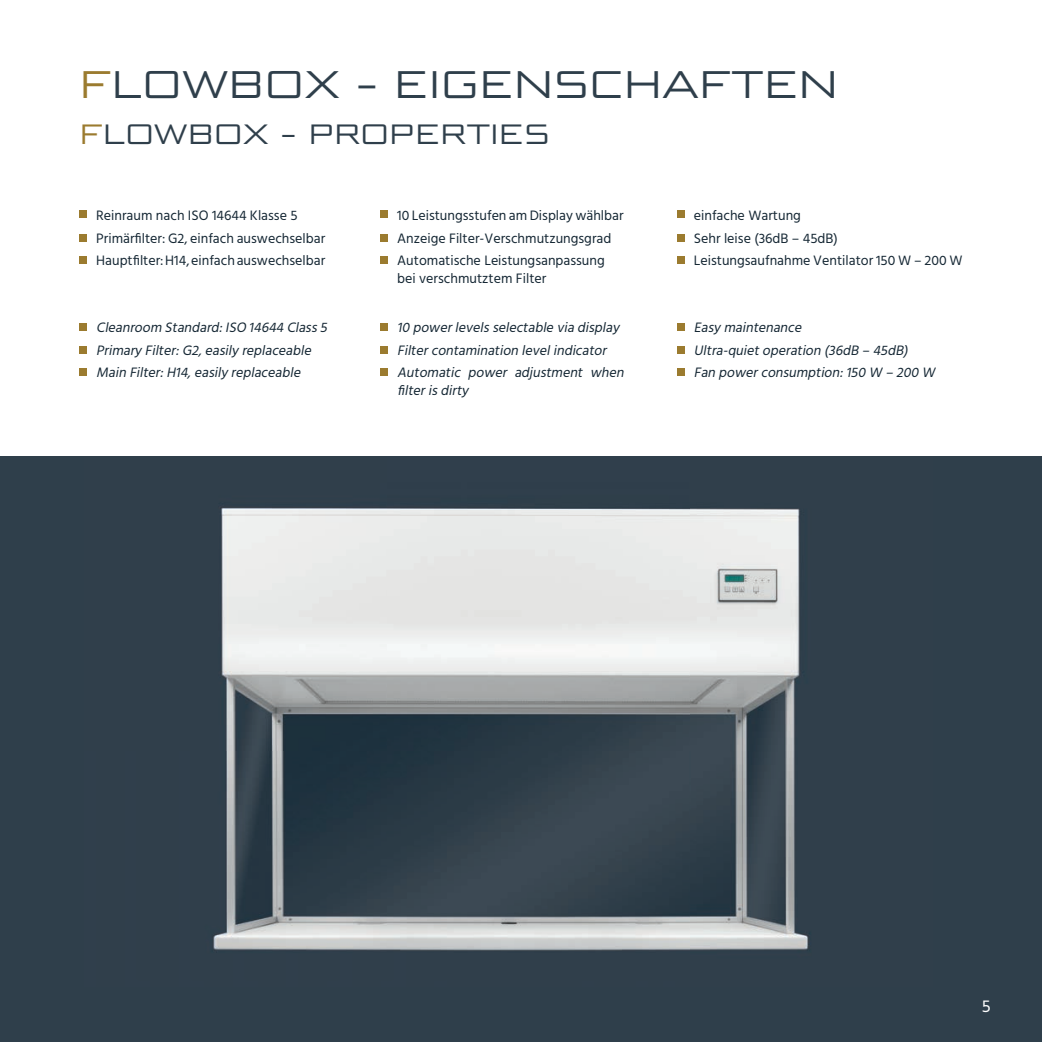
<style>
.page{position:relative;width:1042px;height:1042px;background:#fff}
.page>*{position:absolute;margin:0;border:0;box-sizing:border-box;transform-origin:0 0}
.t1{font:38.5px "Bunken Tech Sans Std Wide";letter-spacing:.02em;color:#2f3f4b}
.t2{font:28px "Bunken Tech Sans Std Wide";letter-spacing:.02em;color:#2f3f4b}
.t3{font:17.5px "Hind";color:#fff}
.t4{font:14px/22.4px "Hind";color:#152734}
.t5{font:italic 14px/22.4px "Hind";color:#152734}
.s1{color:#9b7b2f}
</style>
<div class="page">
<div style="left:0;top:456px;width:1042px;height:586px;background:#2f3f4b"></div>
<img style="left:213px;top:507px;width:597px;height:444px">
<div style="left:79px;top:211px;width:8px;height:7px;background:#9b7b2f"></div>
<div style="left:79px;top:234px;width:8px;height:8px;background:#9b7b2f"></div>
<div style="left:79px;top:256px;width:8px;height:8px;background:#9b7b2f"></div>
<div style="left:380px;top:211px;width:8px;height:7px;background:#9b7b2f"></div>
<div style="left:380px;top:234px;width:8px;height:8px;background:#9b7b2f"></div>
<div style="left:380px;top:256px;width:8px;height:8px;background:#9b7b2f"></div>
<div style="left:677px;top:211px;width:7px;height:7px;background:#9b7b2f"></div>
<div style="left:677px;top:234px;width:7px;height:8px;background:#9b7b2f"></div>
<div style="left:677px;top:256px;width:7px;height:8px;background:#9b7b2f"></div>
<div style="left:79px;top:323px;width:8px;height:7px;background:#9b7b2f"></div>
<div style="left:79px;top:346px;width:8px;height:8px;background:#9b7b2f"></div>
<div style="left:79px;top:368px;width:8px;height:8px;background:#9b7b2f"></div>
<div style="left:380px;top:323px;width:8px;height:7px;background:#9b7b2f"></div>
<div style="left:380px;top:346px;width:8px;height:8px;background:#9b7b2f"></div>
<div style="left:380px;top:368px;width:8px;height:8px;background:#9b7b2f"></div>
<div style="left:677px;top:323px;width:7px;height:7px;background:#9b7b2f"></div>
<div style="left:677px;top:346px;width:7px;height:8px;background:#9b7b2f"></div>
<div style="left:677px;top:368px;width:7px;height:8px;background:#9b7b2f"></div>
<h1 class="t1" style="left:80px;top:61px;width:760px"><span class="s1">F</span>LOWBOX - EIGENSCHAFTEN</h1>
<h2 class="t2" style="left:80px;top:117px;width:471px"><span class="s1">F</span>LOWBOX - PROPERTIES</h2>
<p class="t4" style="left:96px;top:205px;width:230px">Reinraum nach ISO 14644 Klasse 5<br>Primärfilter: G2, einfach auswechselbar<br>Hauptfilter: H14, einfach auswechselbar</p>
<p class="t4" style="left:397px;top:205px;width:228px">10 Leistungsstufen am Display wählbar<br>Anzeige Filter-Verschmutzungsgrad<br>Automatische Leistungsanpassung</p>
<p class="t4" style="left:397px;top:267px;width:151px">bei verschmutztem Filter</p>
<p class="t5" style="left:96px;top:317px;width:236px">Cleanroom Standard:ISO 14644 Class5<br>Primary Filter:G2,easily replaceable<br>Main Filter:H14,easily replaceable</p>
<p class="t5" style="left:397px;top:317px;width:231px">10 powerlevelsselectable via display<br>Filtercontamination levelindicator<br>Automatic power adjustment when</p>
<p class="t5" style="left:397px;top:380px;width:76px">filterisdirty</p>
<p class="t4" style="left:694px;top:205px;width:270px">einfache Wartung<br>Sehr leise (36dB – 45dB)<br>Leistungsaufnahme Ventilator 150 W – 200 W</p>
<p class="t5" style="left:694px;top:317px;width:246px">Easy maintenance<br>Ultra-quietoperation (36dB – 45dB)<br>Fan powerconsumption:150 W – 200 W</p>
<p class="t3" style="left:982px;top:994px;width:10px">5</p>
</div>
